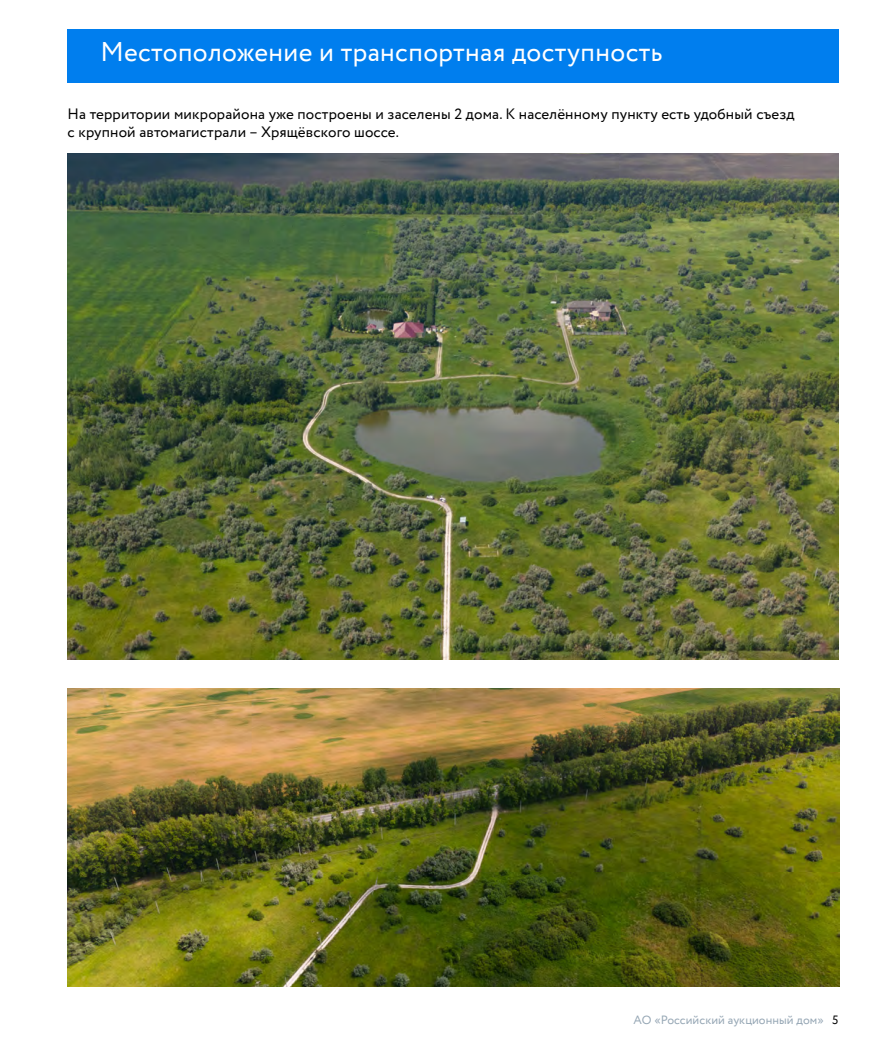
<style>
.page{position:relative;width:893px;height:1063px;background:#fff}
.page>*{position:absolute;margin:0;border:0;box-sizing:border-box;transform-origin:0 0}
.text_basic{font:27px "Circe";letter-spacing:.015em;color:#fff}
.text_basic-2{font:15px/18px "Circe";letter-spacing:.01em;color:#000}
.t1{font:12px "Circe";letter-spacing:.005em;color:#96a7b5}
.s1{color:#000}
</style>
<div class="page">
<div style="left:67px;top:30px;width:772px;height:53px;background:#007eee"></div>
<img style="left:68px;top:153px;width:771px;height:506px">
<img style="left:68px;top:689px;width:771px;height:297px">
<p class="text_basic" style="left:100px;top:34px;width:564px">Местоположение и транспортная доступность</p>
<p class="text_basic-2" style="left:68px;top:106px;width:728px">На территории микрорайона уже построены и заселены 2 дома. К населённому пункту есть удобный съезд с крупной автомагистрали – Хрящёвского шоссе.</p>
<p class="t1" style="left:634px;top:1012px;width:206px">АО «Российский аукционный дом» <span class="s1">5</span></p>
</div>
